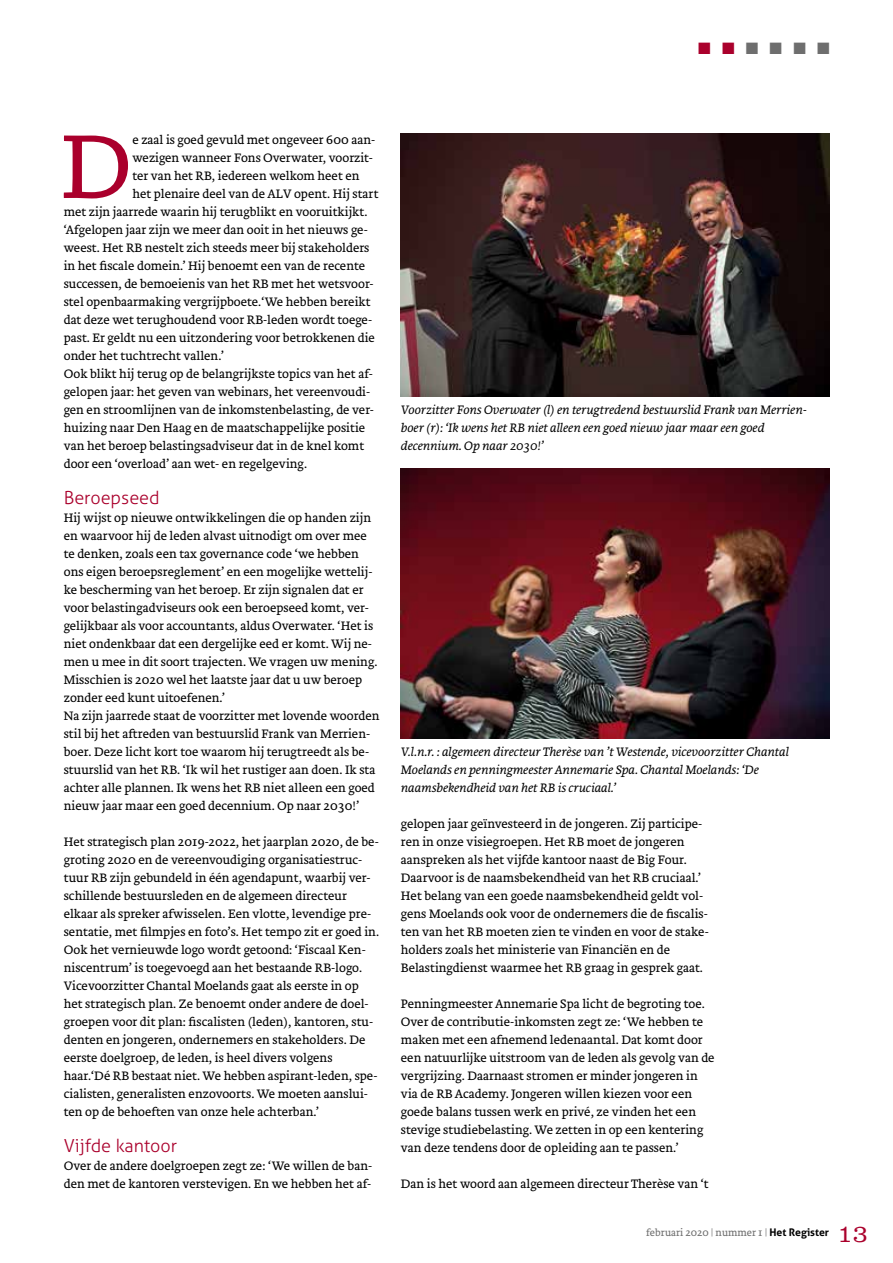
<style>
.page{position:relative;width:893px;height:1263px;background:#fff}
.page>*{position:absolute;margin:0;border:0;box-sizing:border-box;transform-origin:0 0}
.t1{font:300 94.05px "Brioni Text Std";color:#aa002c}
.t2{font:300 24.75px "Clarendon LT Std";color:#aa002c}
.t3{font:300 18px "Aller";color:#aa002c}
.t4{font:16.5px "Zapf Dingbats";color:#aa002c}
.t5{font:300 12.75px/18px "Brioni Text Std";color:#000}
.t6{font:italic 300 12.75px/18px "Brioni Text Std";color:#000}
.t7{font:300 10.5px "Brioni Text Std";color:#6e6e6e}
.s1{color:#6e6e6e}
.s2{font-family:"Aller";font-weight:700;color:#000}
</style>
<div class="page">
<img style="left:401px;top:134px;width:428px;height:262px">
<img style="left:401px;top:468px;width:428px;height:270px">
<p class="t4" style="left:698px;top:40px;width:133px">■■<span class="s1">■■■■</span></p>
<h1 class="t1" style="left:61px;top:105px;width:73px">D</h1>
<p class="t5" style="left:132px;top:131px;width:244px">e zaal is goed gevuld met ongeveer 600 aan-</p>
<p class="t5" style="left:132px;top:149px;width:242px">wezigen wanneer Fons Overwater, voorzit-</p>
<p class="t5" style="left:132px;top:167px;width:229px">ter van het RB, iedereen welkom heet en</p>
<p class="t5" style="left:132px;top:185px;width:248px">het plenaire deel van de ALV opent. Hij start</p>
<p class="t5" style="left:64px;top:203px;width:305px">met zijn jaarrede waarin hij terugblikt en vooruitkijkt.</p>
<p class="t5" style="left:64px;top:221px;width:305px">‘Afgelopen jaar zijn we meer dan ooit in het nieuws ge-</p>
<p class="t5" style="left:64px;top:239px;width:307px">weest. Het RB nestelt zich steeds meer bij stakeholders</p>
<p class="t5" style="left:64px;top:257px;width:303px">in het fiscale domein.’ Hij benoemt een van de recente</p>
<p class="t5" style="left:64px;top:275px;width:311px">successen, de bemoeienis van het RB met het wetsvoor-</p>
<p class="t5" style="left:64px;top:293px;width:308px">stel openbaarmaking vergrijpboete.‘We hebben bereikt</p>
<p class="t5" style="left:64px;top:311px;width:310px">dat deze wet terughoudend voor RB-leden wordt toege-</p>
<p class="t5" style="left:64px;top:329px;width:313px">past. Er geldt nu een uitzondering voor betrokkenen die</p>
<p class="t5" style="left:64px;top:347px;width:162px">onder het tuchtrecht vallen.’</p>
<p class="t5" style="left:64px;top:365px;width:311px">Ook blikt hij terug op de belangrijkste topics van het af-</p>
<p class="t5" style="left:64px;top:383px;width:308px">gelopen jaar: het geven van webinars, het vereenvoudi-</p>
<p class="t5" style="left:64px;top:401px;width:312px">gen en stroomlijnen van de inkomstenbelasting, de ver-</p>
<p class="t5" style="left:64px;top:419px;width:303px">huizing naar Den Haag en de maatschappelijke positie</p>
<p class="t5" style="left:64px;top:437px;width:302px">van het beroep belastingsadviseur dat in de knel komt</p>
<p class="t5" style="left:64px;top:455px;width:245px">door een ‘overload’ aan wet- en regelgeving.</p>
<h3 class="t3" style="left:64px;top:487px;width:98px">Beroepseed</h3>
<p class="t5" style="left:64px;top:509px;width:317px">Hij wijst op nieuwe ontwikkelingen die op handen zijn en waarvoor hij de leden alvast uitnodigt om over mee te denken, zoals een tax governance code ‘we hebben ons eigen beroepsreglement’ en een mogelijke wettelij&shy;ke bescherming van het beroep. Er zijn signalen dat er voor belastingadviseurs ook een beroepseed komt, ver&shy;gelijkbaar als voor accountants, aldus Overwater. ‘Het is niet ondenkbaar dat een dergelijke eed er komt. Wij ne&shy;men u mee in dit soort trajecten. We vragen uw mening.<br>Misschien is 2020 wel het laatste jaar dat u uw beroep zonder eed kunt uitoefenen.’<br>Na zijn jaarrede staat de voorzitter met lovende woorden stil bij het aftreden van bestuurslid Frank van Merrien&shy;boer. Deze licht kort toe waarom hij terugtreedt als be&shy;stuurslid van het RB. ‘Ik wil het rustiger aan doen. Ik sta achter alle plannen. Ik wens het RB niet alleen een goed nieuw jaar maar een goed decennium. Op naar 2030!’</p>
<p class="t5" style="left:64px;top:833px;width:317px">Het strategisch plan 2019-2022, het jaarplan 2020, de be&shy;groting 2020 en de vereenvoudiging organisatiestruc&shy;tuur RB zijn gebundeld in één agendapunt, waarbij ver&shy;schillende bestuursleden en de algemeen directeur elkaar als spreker afwisselen. Een vlotte, levendige pre&shy;sentatie, met filmpjes en foto’s. Het tempo zit er goed in.<br>Ook het vernieuwde logo wordt getoond: ‘Fiscaal Ken&shy;niscentrum’ is toegevoegd aan het bestaande RB-logo.<br>Vicevoorzitter Chantal Moelands gaat als eerste in op het strategisch plan. Ze benoemt onder andere de doel&shy;groepen voor dit plan: fiscalisten (leden), kantoren, stu&shy;denten en jongeren, ondernemers en stakeholders. De eerste doelgroep, de leden, is heel divers volgens haar.‘Dé RB bestaat niet. We hebben aspirant-leden, spe&shy;cialisten, generalisten enzovoorts. We moeten aanslui&shy;ten op de behoeften van onze hele achterban.’</p>
<h3 class="t3" style="left:64px;top:1135px;width:115px">Vijfde kantoor</h3>
<p class="t5" style="left:64px;top:1157px;width:310px">Over de andere doelgroepen zegt ze: ‘We willen de ban&shy;den met de kantoren verstevigen. En we hebben het af-</p>
<p class="t6" style="left:401px;top:401px;width:407px">Voorzitter Fons Overwater (l) en terugtredend bestuurslid Frank van Merrien&shy;boer (r): ‘Ik wens het RB niet alleen een goed nieuw jaar maar een goed decennium. Op naar 2030!’</p>
<p class="t6" style="left:401px;top:743px;width:389px">V.l.n.r. : algemeen directeur Therèse van ’t Westende, vicevoorzitter Chantal<br>Moelands en penningmeester Annemarie Spa. Chantal Moelands: ‘De naamsbekendheid van het RB is cruciaal.’</p>
<p class="t5" style="left:401px;top:815px;width:309px">gelopen jaar geïnvesteerd in de jongeren. Zij participe&shy;ren in onze visiegroepen. Het RB moet de jongeren aanspreken als het vijfde kantoor naast de Big Four.<br>Daarvoor is de naamsbekendheid van het RB cruciaal.’ Het belang van een goede naamsbekendheid geldt vol&shy;gens Moelands ook voor de ondernemers die de fiscalis&shy;ten van het RB moeten zien te vinden en voor de stake&shy;holders zoals het ministerie van Financiën en de Belastingdienst waarmee het RB graag in gesprek gaat.</p>
<p class="t5" style="left:401px;top:995px;width:315px">Penningmeester Annemarie Spa licht de begroting toe.<br>Over de contributie-inkomsten zegt ze: ‘We hebben te maken met een afnemend ledenaantal. Dat komt door een natuurlijke uitstroom van de leden als gevolg van de vergrijzing. Daarnaast stromen er minder jongeren in via de RB Academy. Jongeren willen kiezen voor een goede balans tussen werk en privé, ze vinden het een stevige studiebelasting. We zetten in op een kentering van deze tendens door de opleiding aan te passen.’</p>
<p class="t5" style="left:401px;top:1175px;width:309px">Dan is het woord aan algemeen directeur Therèse van ‘t</p>
<p class="t7" style="left:646px;top:1225px;width:185px">februari 2020 | nummer 1 | <span class="s2">Het Register</span></p>
<h2 class="t2" style="left:838px;top:1219px;width:32px">13</h2>
</div>
